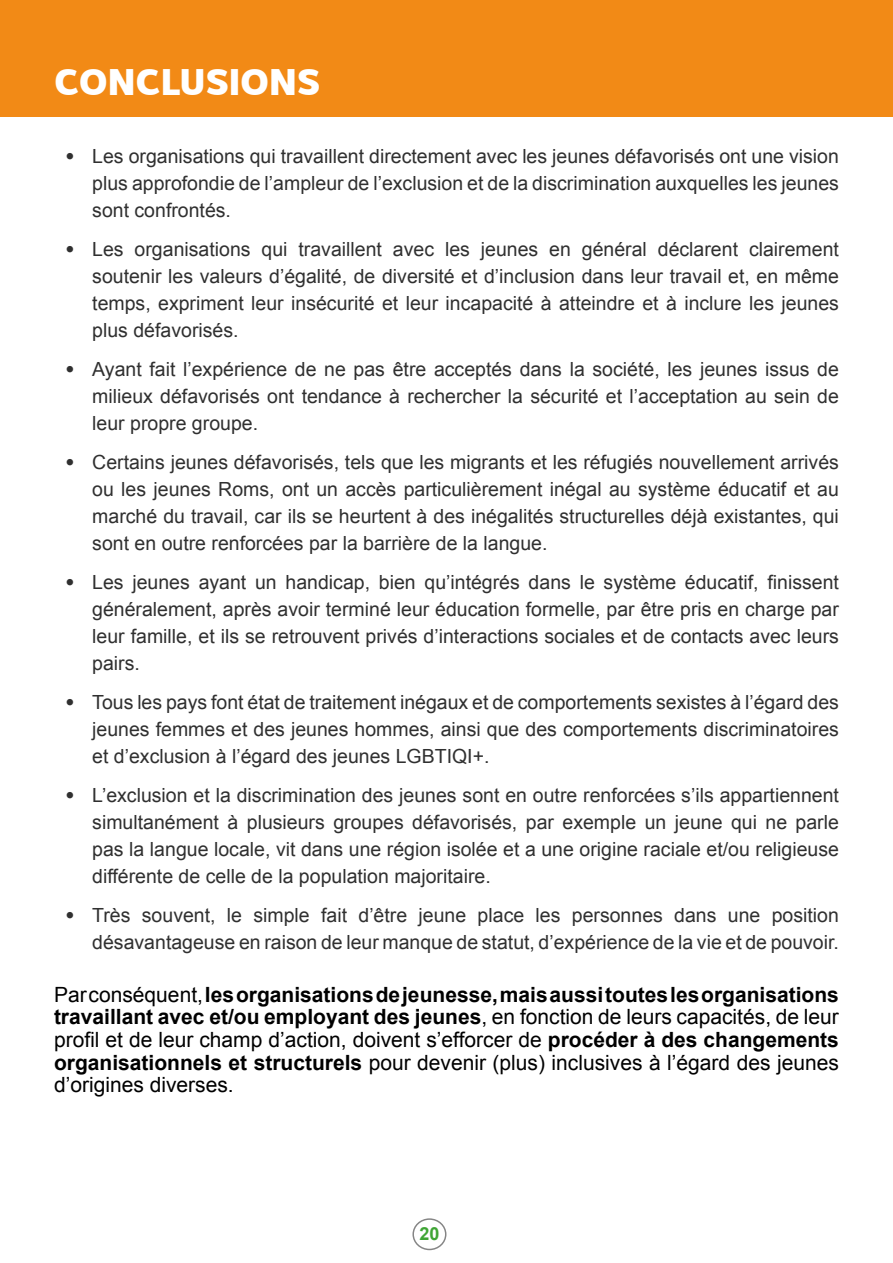
<style>
.page{position:relative;width:893px;height:1263px;background:#fff}
.page>*{position:absolute;margin:0;border:0;box-sizing:border-box;transform-origin:0 0}
.t1{font:40.5px "Braah One";color:#fff}
.t2{font:21px/22.6px "Arial";color:#000;text-align:justify}
.t3{font:19.5px/27px "Arial";color:#303030;text-align:justify}
.t4{font:700 18px "Arial";color:#3fa535}
.s1{font-weight:900}
.s2{font-weight:700}
</style>
<div class="page">
<div style="left:412px;top:1218px;width:34px;height:32px;border:2px solid #000;border-radius:50%"></div>
<div style="left:0;top:0;width:893px;height:116px;background:#f28a16"></div>
<h1 class="t1" style="left:54px;top:58px;width:268px">CONCLUSIONS</h1>
<p class="t3" style="left:92px;top:143px;width:748px;text-indent:-27px"><span class="s1">•</span> Les organisations qui travaillent directement avec les jeunes défavorisés ont une vision plus approfondie de l’ampleur de l’exclusion et de la discrimination auxquelles les jeunes sont confrontés.</p>
<p class="t3" style="left:92px;top:236px;width:748px;text-indent:-27px"><span class="s1">•</span> Les organisations qui travaillent avec les jeunes en général déclarent clairement soutenir les valeurs d’égalité, de diversité et d’inclusion dans leur travail et, en même temps, expriment leur insécurité et leur incapacité à atteindre et à inclure les jeunes plus défavorisés.</p>
<p class="t3" style="left:92px;top:356px;width:748px;text-indent:-27px"><span class="s1">•</span> Ayant fait l’expérience de ne pas être acceptés dans la société, les jeunes issus de milieux défavorisés ont tendance à rechercher la sécurité et l’acceptation au sein de leur propre groupe.</p>
<p class="t3" style="left:92px;top:449px;width:748px;text-indent:-27px"><span class="s1">•</span> Certains jeunes défavorisés, tels que les migrants et les réfugiés nouvellement arrivés ou les jeunes Roms, ont un accès particulièrement inégal au système éducatif et au marché du travail, car ils se heurtent à des inégalités structurelles déjà existantes, qui sont en outre renforcées par la barrière de la langue.</p>
<p class="t3" style="left:92px;top:569px;width:748px;text-indent:-27px"><span class="s1">•</span> Les jeunes ayant un handicap, bien qu’intégrés dans le système éducatif, finissent généralement, après avoir terminé leur éducation formelle, par être pris en charge par leur famille, et ils se retrouvent privés d’interactions sociales et de contacts avec leurs pairs.</p>
<p class="t3" style="left:92px;top:689px;width:748px;text-indent:-27px"><span class="s1">•</span> Tous les pays font état de traitement inégaux et de comportements sexistes à l’égard des jeunes femmes et des jeunes hommes, ainsi que des comportements discriminatoires et d’exclusion à l’égard des jeunes LGBTIQI+.</p>
<p class="t3" style="left:92px;top:782px;width:748px;text-indent:-27px"><span class="s1">•</span> L’exclusion et la discrimination des jeunes sont en outre renforcées s’ils appartiennent simultanément à plusieurs groupes défavorisés, par exemple un jeune qui ne parle pas la langue locale, vit dans une région isolée et a une origine raciale et/ou religieuse différente de celle de la population majoritaire.</p>
<p class="t3" style="left:65px;top:902px;width:775px;text-align:right"><span class="s1">•</span> Très souvent, le simple fait d’être jeune place les personnes dans une position désavantageuse en raison de leur manque de statut, d’expérience de la vie et de pouvoir.</p>
<p class="t2" style="left:54px;top:983px;width:786px">Par conséquent, <span class="s2">les organisations de jeunesse, mais aussi toutes les organisations travaillant avec et/ou employant des jeunes</span>, en fonction de leurs capacités, de leur profil et de leur champ d’action, doivent s’efforcer de <span class="s2">procéder à des changements organisationnels et structurels</span> pour devenir (plus) inclusives à l’égard des jeunes d’origines diverses.</p>
<p class="t4" style="left:419px;top:1222px;width:22px">20</p>
</div>
